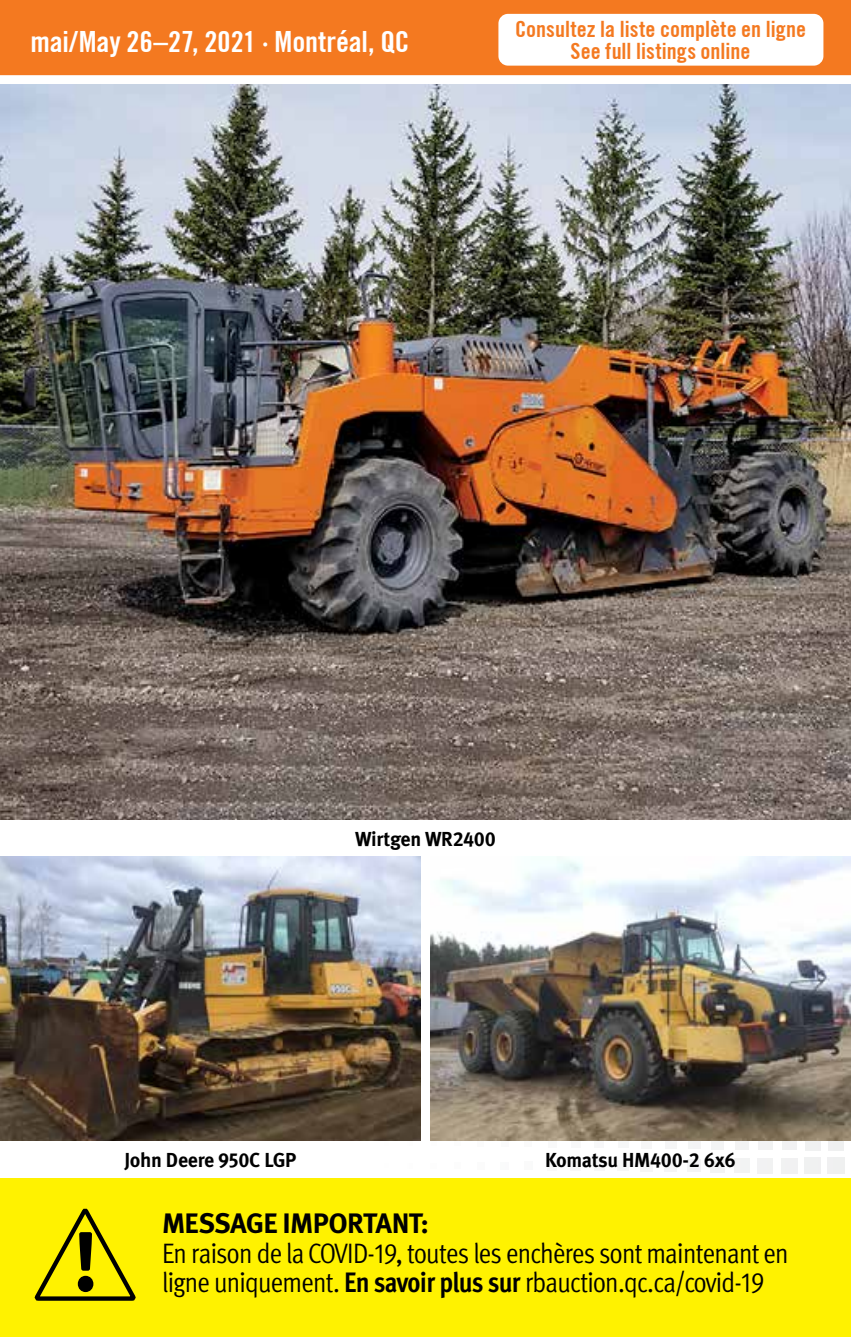
<style>
.page{position:relative;width:851px;height:1337px;background:#fff}
.page>*{position:absolute;margin:0;border:0;box-sizing:border-box;transform-origin:0 0}
.t1{font:700 condensed 29.25px "Trade Gothic No.20";letter-spacing:-.005em;color:#fff}
.t2{font:28.12px/29.2px "Meta Cond Pro";letter-spacing:-.025em;color:#000}
.t3{font:700 28.12px "Meta Pro";letter-spacing:-.025em;color:#000}
.t4{font:700 condensed 22.5px/22.5px "Trade Gothic No.20";color:#f47920;text-align:center}
.t5{font:700 20.25px "Meta Pro";letter-spacing:-.015em;color:#000}
.s1{font-weight:700}
</style>
<div class="page">
<svg style="left:828px;top:1140px;width:16px;height:10px"></svg>
<div style="left:827px;top:1157px;width:18px;height:17px;background:#eff0f0"></div>
<svg style="left:805px;top:1140px;width:15px;height:10px"></svg>
<div style="left:804px;top:1157px;width:17px;height:16px;background:#f0f1f1"></div>
<svg style="left:781px;top:1140px;width:15px;height:10px"></svg>
<div style="left:780px;top:1158px;width:17px;height:15px;background:#f1f1f2"></div>
<svg style="left:758px;top:1140px;width:14px;height:9px"></svg>
<div style="left:757px;top:1158px;width:16px;height:15px;background:#f2f2f3"></div>
<svg style="left:734px;top:1140px;width:14px;height:9px"></svg>
<div style="left:734px;top:1158px;width:15px;height:15px;background:#f2f3f3"></div>
<svg style="left:711px;top:1140px;width:13px;height:9px"></svg>
<div style="left:710px;top:1159px;width:15px;height:13px;background:#f3f4f4"></div>
<svg style="left:688px;top:1140px;width:12px;height:9px"></svg>
<div style="left:687px;top:1159px;width:14px;height:13px;background:#f4f4f5"></div>
<svg style="left:664px;top:1140px;width:12px;height:1px"></svg>
<div style="left:664px;top:1159px;width:13px;height:13px;background:#f5f5f6"></div>
<div style="left:640px;top:1160px;width:13px;height:11px;background:#f6f6f6"></div>
<div style="left:617px;top:1160px;width:11px;height:11px;background:#f6f7f7"></div>
<div style="left:594px;top:1160px;width:10px;height:11px;background:#f7f7f8"></div>
<div style="left:570px;top:1161px;width:10px;height:9px;background:#f8f8f8"></div>
<div style="left:547px;top:1161px;width:9px;height:9px;background:#f9f9f9"></div>
<div style="left:524px;top:1161px;width:8px;height:9px;background:#fafafa"></div>
<div style="left:500px;top:1162px;width:8px;height:7px;background:#fafbfb"></div>
<div style="left:477px;top:1140px;width:7px;height:6px;background:#fbfbfb"></div>
<div style="left:477px;top:1162px;width:7px;height:7px;background:#fbfbfb"></div>
<img style="left:0;top:84px;width:850px;height:735px">
<img style="left:430px;top:857px;width:420px;height:283px">
<img style="left:0;top:857px;width:421px;height:283px">
<div style="left:0;top:0;width:850px;height:76px;background:#f47920"></div>
<div style="left:498px;top:14px;width:325px;height:52px;background:#fff;border-radius:10px"></div>
<div style="left:0;top:1178px;width:850px;height:158px;background:#fff200"></div>
<svg style="left:34px;top:1208px;width:102px;height:93px"></svg>
<p class="t1" style="left:30px;top:23px;width:380px">mai/May 26–27, 2021 · Montréal, QC</p>
<p class="t4" style="left:515px;top:17px;width:292px">Consultez la liste complète en ligne<br>See full listings online</p>
<p class="t5" style="left:355px;top:823px;width:142px">Wirtgen WR2400</p>
<p class="t5" style="left:124px;top:1144px;width:174px">John Deere 950C LGP</p>
<p class="t5" style="left:545px;top:1144px;width:192px">Komatsu HM400-2 6x6</p>
<p class="t3" style="left:162px;top:1201px;width:268px">MESSAGE IMPORTANT:</p>
<p class="t2" style="left:162px;top:1238px;width:628px">En raison de la COVID-19, toutes les enchères sont maintenant en ligne uniquement. <span class="s1">En savoir plus sur</span> rbauction.qc.ca/covid-19</p>
</div>
